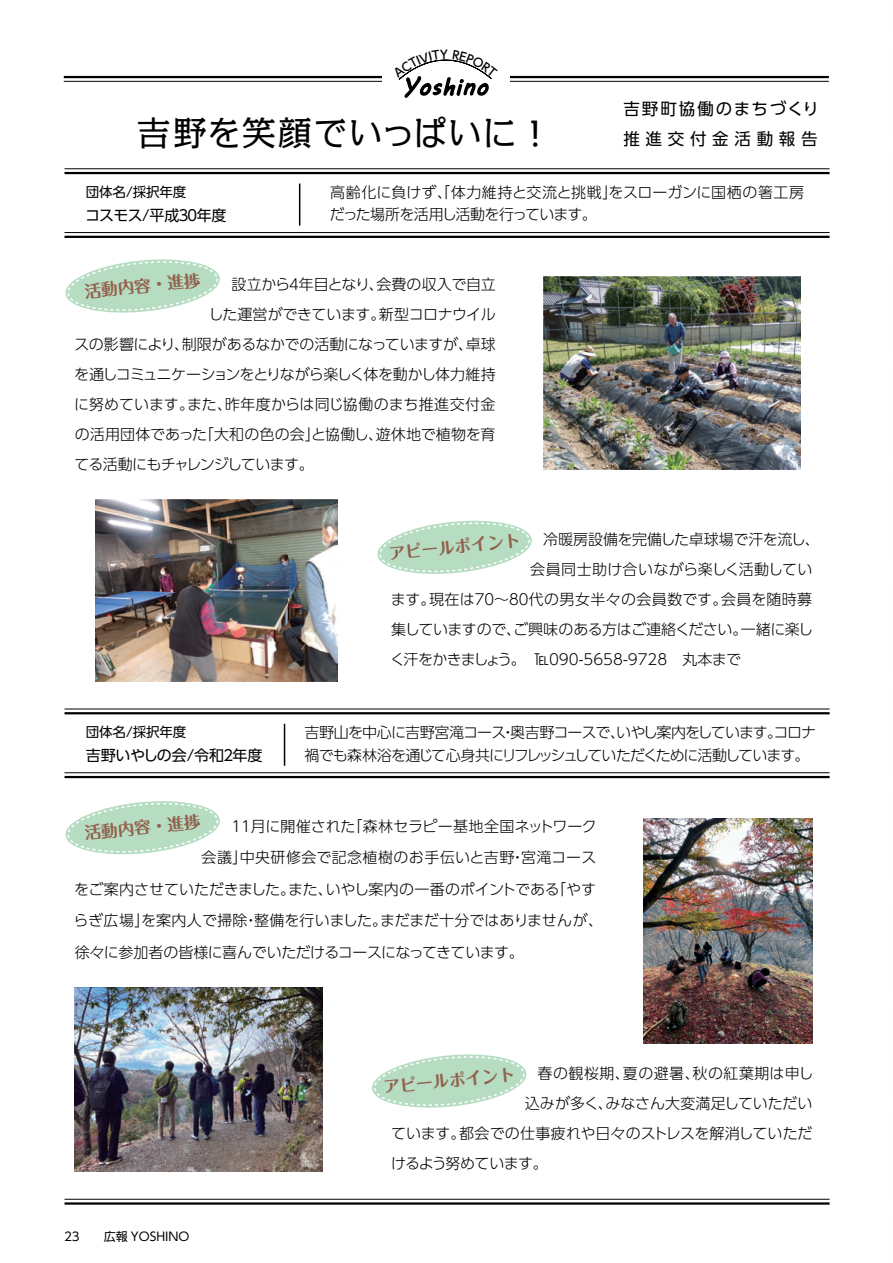
<style>
.page{position:relative;width:893px;height:1263px;background:#fff}
.page>*{position:absolute;margin:0;border:0;box-sizing:border-box;transform-origin:0 0}
.t1{font:34.5px "Kakumin Pro Regular 90 pv RKSJ H";letter-spacing:.01em;color:#000}
.t2{font:16.65px "Maru Fo Pro Bold 90 pv RKSJ H";color:#93624e}
.t3{font:16.5px/30px "UD Shin Go Pro Regular 90 pv RKSJ H";letter-spacing:.12em;color:#000}
.t4{font:15px/30px "UD Shin Go Pro Light 90 pv RKSJ H";letter-spacing:-.015em;color:#000}
.t5{font:15px/30px "UD Shin Go Pro Light 90 pv RKSJ H";letter-spacing:-.035em;color:#000}
.t6{font:15px/30px "UD Shin Go Pro Light 90 pv RKSJ H";letter-spacing:.005em;color:#000}
.t7{font:15px/30px "UD Shin Go Pro Light 90 pv RKSJ H";letter-spacing:.01em;color:#000}
.t8{font:15px/31.5px "UD Shin Go Pro Light 90 pv RKSJ H";letter-spacing:.03em;color:#000}
.t9{font:15px/22.5px "UD Shin Go Pro Light 90 pv RKSJ H";letter-spacing:-.065em;color:#000}
.t10{font:15px "UD Shin Go Pro Light 90 pv RKSJ H";letter-spacing:-.055em;color:#000}
.t11{font:15px "UD Shin Go Pro Light 90 pv RKSJ H";letter-spacing:-.06em;color:#000}
.t12{font:15px/30px "UD Shin Go Pro Light 90 pv RKSJ H";letter-spacing:-.05em;color:#000}
.t13{font:15px "UD Shin Go Pro Regular 90 pv RKSJ H";letter-spacing:-.025em;color:#000}
.t14{font:15px "UD Shin Go Pro Light 90 pv RKSJ H";letter-spacing:-.045em;color:#000}
.t15{font:15px "UD Shin Go Pro Light 90 pv RKSJ H";letter-spacing:.015em;color:#000}
.t16{font:15px "UD Shin Go Pro Light 90 pv RKSJ H";letter-spacing:.025em;color:#000}
.t17{font:13.5px "UD Shin Go Pro Regular 90 pv RKSJ H";letter-spacing:-.01em;color:#000}
.t18{font:12px "UD Shin Go Pro Regular 90 pv RKSJ H";color:#000}
</style>
<div class="page">
<img style="left:63px;top:75px;width:767px;height:1130px">
<svg style="left:298px;top:59px;width:200px;height:168px"></svg>
<p class="t3" style="left:623px;top:93px;width:197px">吉野町協働のまちづくり推進交付金活動報告</p>
<p class="t6" style="left:330px;top:177px;width:475px">高齢化に負けず、「体力維持と交流と挑戦をスローガンに国栖の箸工房</p>
<h1 class="t1" style="left:136px;top:106px;width:418px">吉野を笑顔でいっぱいに!</h1>
<p class="t4" style="left:602px;top:177px;width:16px">」</p>
<p class="t17" style="left:86px;top:181px;width:102px">団体名/採択年度</p>
<p class="t13" style="left:197px;top:203px;width:31px">年度</p>
<p class="t13" style="left:85px;top:203px;width:96px">コスモス/平成</p>
<p class="t13" style="left:176px;top:203px;width:25px">３０</p>
<p class="t14" style="left:330px;top:202px;width:268px">だった場所を活用し活動を行っています。</p>
<p class="t2" style="left:83px;top:278px;width:118px;rotate:-6deg">活動内容・進捗</p>
<p class="t4" style="left:299px;top:269px;width:199px">年目となり会費の収入で自立</p>
<p class="t4" style="left:369px;top:269px;width:16px">、</p>
<p class="t4" style="left:232px;top:269px;width:60px">設立から</p>
<p class="t4" style="left:287px;top:269px;width:16px">４</p>
<p class="t4" style="left:209px;top:299px;width:178px">した運営ができています。</p>
<p class="t4" style="left:379px;top:299px;width:118px">新型コロナウイル</p>
<p class="t5" style="left:74px;top:329px;width:400px">スの影響により制限があるなかでの活動になっていますが、</p>
<p class="t4" style="left:174px;top:329px;width:16px">、</p>
<p class="t11" style="left:74px;top:362px;width:423px">を通しコミュニケーションをとりながら楽しく体を動かし体力維持</p>
<p class="t8" style="left:225px;top:388px;width:272px">昨年度からは同じ協働のまち推進交付金</p>
<p class="t4" style="left:466px;top:329px;width:32px">卓球</p>
<p class="t4" style="left:74px;top:389px;width:121px">に努めています。</p>
<p class="t4" style="left:187px;top:389px;width:46px">また、</p>
<p class="t7" style="left:199px;top:419px;width:186px">「大和の色の会と協働し、</p>
<p class="t12" style="left:74px;top:419px;width:241px">の活用団体であった<br>てる活動にもチャレンジしています。</p>
<p class="t4" style="left:305px;top:419px;width:16px">」</p>
<p class="t4" style="left:376px;top:419px;width:121px">遊休地で植物を育</p>
<p class="t4" style="left:543px;top:524px;width:278px">冷暖房設備を完備した卓球場で汗を流し、</p>
<p class="t15" style="left:530px;top:557px;width:284px">会員同士助け合いながら楽しく活動してい</p>
<p class="t4" style="left:721px;top:584px;width:93px">会員を随時募</p>
<p class="t2" style="left:387px;top:540px;width:134px;rotate:-6deg">アピールポイント</p>
<p class="t16" style="left:529px;top:587px;width:200px">代の男女半々の会員数です。</p>
<p class="t4" style="left:429px;top:584px;width:47px">現在は</p>
<p class="t4" style="left:391px;top:584px;width:46px">ます。</p>
<p class="t4" style="left:472px;top:584px;width:26px">７０</p>
<p class="t4" style="left:507px;top:584px;width:26px">８０</p>
<p class="t4" style="left:494px;top:584px;width:16px">～</p>
<p class="t17" style="left:86px;top:721px;width:102px">団体名/採択年度</p>
<p class="t13" style="left:86px;top:744px;width:140px">吉野いやしの会/令和</p>
<p class="t13" style="left:233px;top:744px;width:31px">年度</p>
<p class="t13" style="left:221px;top:744px;width:16px">２</p>
<p class="t4" style="left:391px;top:614px;width:358px">集していますのでご興味のある方はご連絡ください。</p>
<p class="t4" style="left:741px;top:614px;width:74px">一緒に楽し</p>
<p class="t4" style="left:390px;top:614px;width:352px;text-indent:116px">、<br>く汗をかきましょう。　℡090-5658-9728　丸本まで</p>
<p class="t10" style="left:304px;top:720px;width:513px">吉野山を中心に吉野宮滝コース奥吉野コースでいやし案内をしていますコロナ</p>
<p class="t9" style="left:304px;top:720px;width:507px;text-indent:196px">・<br>禍でも森林浴を通じて心身共にリフレッシュしていただくために活動しています。</p>
<p class="t4" style="left:767px;top:717px;width:16px">。</p>
<p class="t4" style="left:610px;top:717px;width:16px">、</p>
<p class="t2" style="left:83px;top:820px;width:118px;rotate:-6deg">活動内容・進捗</p>
<p class="t4" style="left:347px;top:810px;width:251px">「森林セラピー基地全国ネットワーク</p>
<p class="t4" style="left:251px;top:810px;width:106px">月に開催された</p>
<p class="t8" style="left:240px;top:809px;width:358px;text-indent:-11px">１１<br>中央研修会で記念植樹のお手伝いと吉野宮滝コース</p>
<p class="t4" style="left:202px;top:842px;width:47px">会議」</p>
<p class="t4" style="left:510px;top:842px;width:16px">・</p>
<p class="t4" style="left:74px;top:873px;width:222px">をご案内させていただきました。</p>
<p class="t4" style="left:326px;top:873px;width:236px">いやし案内の一番のポイントである</p>
<p class="t4" style="left:551px;top:873px;width:46px">「やす</p>
<p class="t4" style="left:288px;top:873px;width:46px">また、</p>
<p class="t5" style="left:73px;top:904px;width:452px;line-height:31.5px">らぎ広場」<br>徐々に参加者の皆様に喜んでいただけるコースになってきています。</p>
<p class="t4" style="left:380px;top:905px;width:224px">まだまだ十分ではありませんが、</p>
<p class="t7" style="left:141px;top:905px;width:247px">を案内人で掃除整備を行いました。</p>
<p class="t4" style="left:243px;top:905px;width:16px">・</p>
<p class="t18" style="left:64px;top:1227px;width:127px">23　　広報 YOSHINO</p>
<p class="t7" style="left:525px;top:1057px;width:289px;text-indent:13px">春の観桜期、<br>込みが多くみなさん大変満足していただい</p>
<p class="t8" style="left:693px;top:1057px;width:122px">秋の紅葉期は申し</p>
<p class="t4" style="left:623px;top:1057px;width:78px">夏の避暑、</p>
<p class="t2" style="left:382px;top:1074px;width:134px;rotate:-6deg">アピールポイント</p>
<p class="t6" style="left:459px;top:1087px;width:355px;text-indent:139px">、<br>都会での仕事疲れや日々のストレスを解消していただ</p>
<p class="t5" style="left:391px;top:1117px;width:158px">ています。<br>けるよう努めています。</p>
</div>
